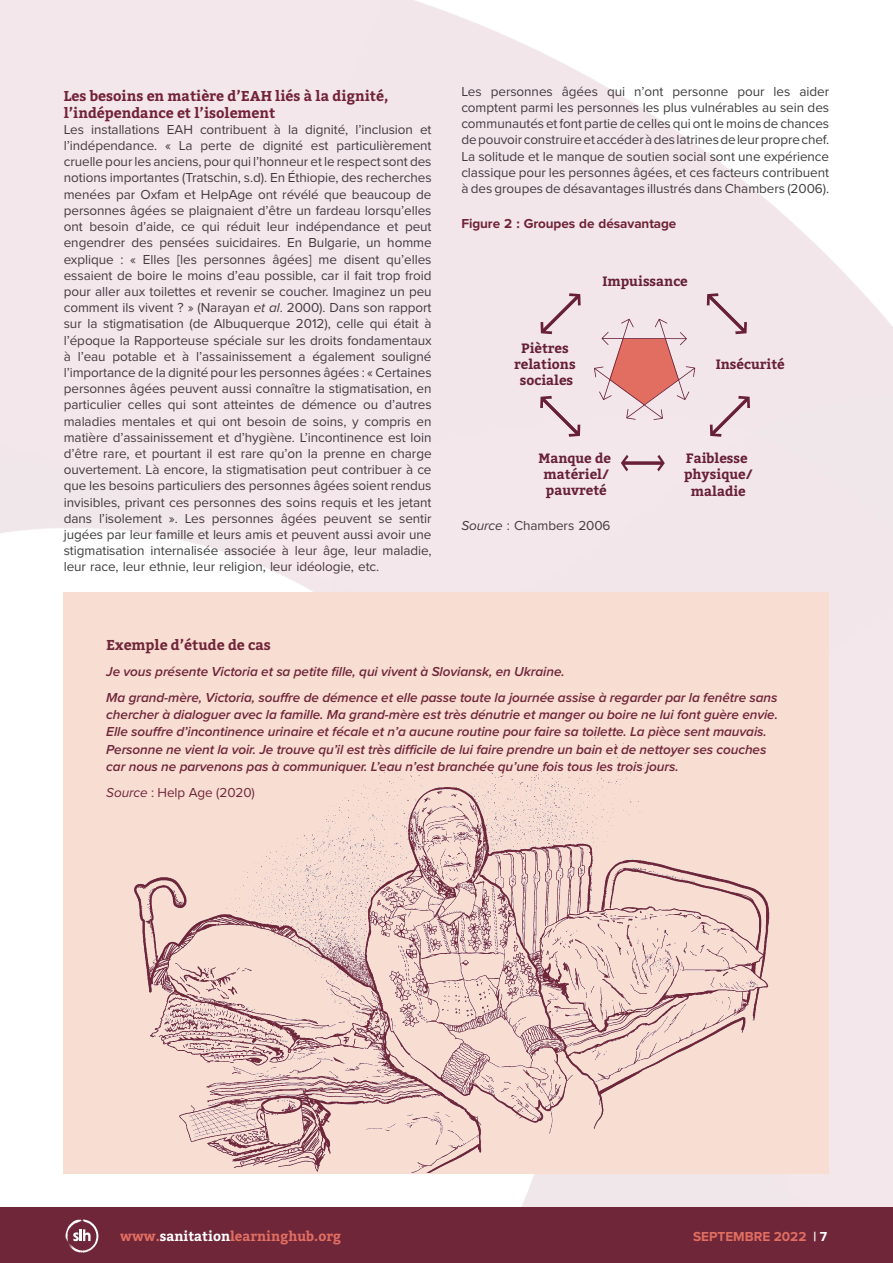
<style>
.page{position:relative;width:893px;height:1263px;background:#fff}
.page>*{position:absolute;margin:0;border:0;box-sizing:border-box;transform-origin:0 0}
.SUB_HEAD_1{font:700 14.25px/17.1px "Bitter";color:#702639}
.Case_Study_Header_mu{font:700 14.25px "Bitter";color:#702639}
.Body{font:13.5px/16.2px "Proxima Nova";letter-spacing:-.005em;color:#3e3e3f;text-align:justify}
.Case_Study_body_ital{font:italic 600 13.5px/17.2px "Proxima Nova";letter-spacing:-.005em;color:#702639}
.t1{font:700 13.5px/16.2px "Bitter";color:#682039;text-align:center}
.t2{font:700 13.5px "Bitter";color:#e16e61}
.Body-2{font:700 13.5px "Proxima Nova";letter-spacing:-.005em;color:#702639}
.Case_Study_body_mute{font:13.5px "Proxima Nova";letter-spacing:-.005em;color:#702639}
.t3{font:700 13.5px "Proxima Nova";color:#e16e61}
.s1{font-style:italic}
.s2{color:#fff}
</style>
<div class="page">
<img style="left:0;top:0;width:892px;height:1208px">
<div style="left:64px;top:592px;width:765px;height:582px;background:#f8ddd3"></div>
<img style="left:134px;top:735px;width:636px;height:437px">
<svg style="left:540px;top:293px;width:41px;height:41px;background:#dcc6ce"></svg>
<svg style="left:707px;top:293px;width:40px;height:41px;background:#dbc5ce"></svg>
<svg style="left:621px;top:455px;width:44px;height:16px"></svg>
<svg style="left:540px;top:396px;width:40px;height:41px;background:#dbc6ce"></svg>
<svg style="left:710px;top:396px;width:40px;height:41px;background:#dbc6ce"></svg>
<svg style="left:594px;top:319px;width:101px;height:101px;background:#e6b8b9"></svg>
<div style="left:0;top:1208px;width:893px;height:55px;background:#702639"></div>
<svg style="left:65px;top:1219px;width:33px;height:34px"></svg>
<p class="SUB_HEAD_1" style="left:64px;top:87px;width:326px">Les besoins en matière d’EAH liés à la dignité, l’indépendance et l’isolement</p>
<p class="Body" style="left:64px;top:122px;width:369px">Les installations EAH contribuent à la dignité, l’inclusion et l’indépendance. « La perte de dignité est particulièrement cruelle pour les anciens, pour qui l’honneur et le respect sont des notions importantes (Tratschin, s.d). En Éthiopie, des recherches menées par Oxfam et HelpAge ont révélé que beaucoup de personnes âgées se plaignaient d’être un fardeau lorsqu’elles ont besoin d’aide, ce qui réduit leur indépendance et peut engendrer des pensées suicidaires. En Bulgarie, un homme explique : « Elles [les personnes âgées] me disent qu’elles essaient de boire le moins d’eau possible, car il fait trop froid pour aller aux toilettes et revenir se coucher. Imaginez un peu comment ils vivent ? » (Narayan <span class="s1">et al</span>. 2000). Dans son rapport sur la stigmatisation (de Albuquerque 2012), celle qui était à l’époque la Rapporteuse spéciale sur les droits fondamentaux à l’eau potable et à l’assainissement a également souligné l’importance de la dignité pour les personnes âgées : « Certaines personnes âgées peuvent aussi connaître la stigmatisation, en particulier celles qui sont atteintes de démence ou d’autres maladies mentales et qui ont besoin de soins, y compris en matière d’assainissement et d’hygiène. L’incontinence est loin d’être rare, et pourtant il est rare qu’on la prenne en charge ouvertement. Là encore, la stigmatisation peut contribuer à ce que les besoins particuliers des personnes âgées soient rendus invisibles, privant ces personnes des soins requis et les jetant dans l’isolement ». Les personnes âgées peuvent se sentir jugées par leur famille et leurs amis et peuvent aussi avoir une stigmatisation internalisée associée à leur âge, leur maladie, leur race, leur ethnie, leur religion, leur idéologie, etc.</p>
<p class="Body" style="left:461px;top:83px;width:369px">Les personnes âgées qui n’ont personne pour les aider comptent parmi les personnes les plus vulnérables au sein des communautés et font partie de celles qui ont le moins de chances de pouvoir construire et accéder à des latrines de leur propre chef.<br>La solitude et le manque de soutien social sont une expérience classique pour les personnes âgées, et ces facteurs contribuent à des groupes de désavantages illustrés dans Chambers (2006).</p>
<p class="Body-2" style="left:461px;top:215px;width:217px">Figure 2 : Groupes de désavantage</p>
<p class="t1" style="left:514px;top:340px;width:63px">Piètres relations sociales</p>
<p class="t1" style="left:602px;top:273px;width:87px">Impuissance</p>
<p class="t1" style="left:716px;top:356px;width:70px">Insécurité</p>
<p class="t1" style="left:538px;top:450px;width:74px">Manque de matériel/ pauvreté</p>
<p class="t1" style="left:684px;top:450px;width:70px">Faiblesse physique/ maladie</p>
<p class="Body" style="left:461px;top:518px;width:151px"><span class="s1">Source</span> : Chambers 2006</p>
<p class="Case_Study_Header_mu" style="left:106px;top:637px;width:166px">Exemple d’étude de cas</p>
<p class="Case_Study_body_ital" style="left:106px;top:663px;width:460px">Je vous présente Victoria et sa petite fille, qui vivent à Sloviansk, en Ukraine.</p>
<p class="Case_Study_body_ital" style="left:106px;top:689px;width:673px">Ma grand-mère, Victoria, souffre de démence et elle passe toute la journée assise à regarder par la fenêtre sans chercher à dialoguer avec la famille. Ma grand-mère est très dénutrie et manger ou boire ne lui font guère envie.<br>Elle souffre d’incontinence urinaire et fécale et n’a aucune routine pour faire sa toilette. La pièce sent mauvais.<br>Personne ne vient la voir. Je trouve qu’il est très difficile de lui faire prendre un bain et de nettoyer ses couches car nous ne parvenons pas à communiquer. L’eau n’est branchée qu’une fois tous les trois jours.</p>
<p class="Case_Study_body_mute" style="left:106px;top:784px;width:150px"><span class="s1">Source</span> : Help Age (2020)</p>
<p class="t2" style="left:120px;top:1228px;width:223px">www.<span class="s2">sanitation</span>learninghub.org</p>
<p class="t3" style="left:693px;top:1229px;width:135px">SEPTEMBRE 2022 <span class="s2">| 7</span></p>
</div>
